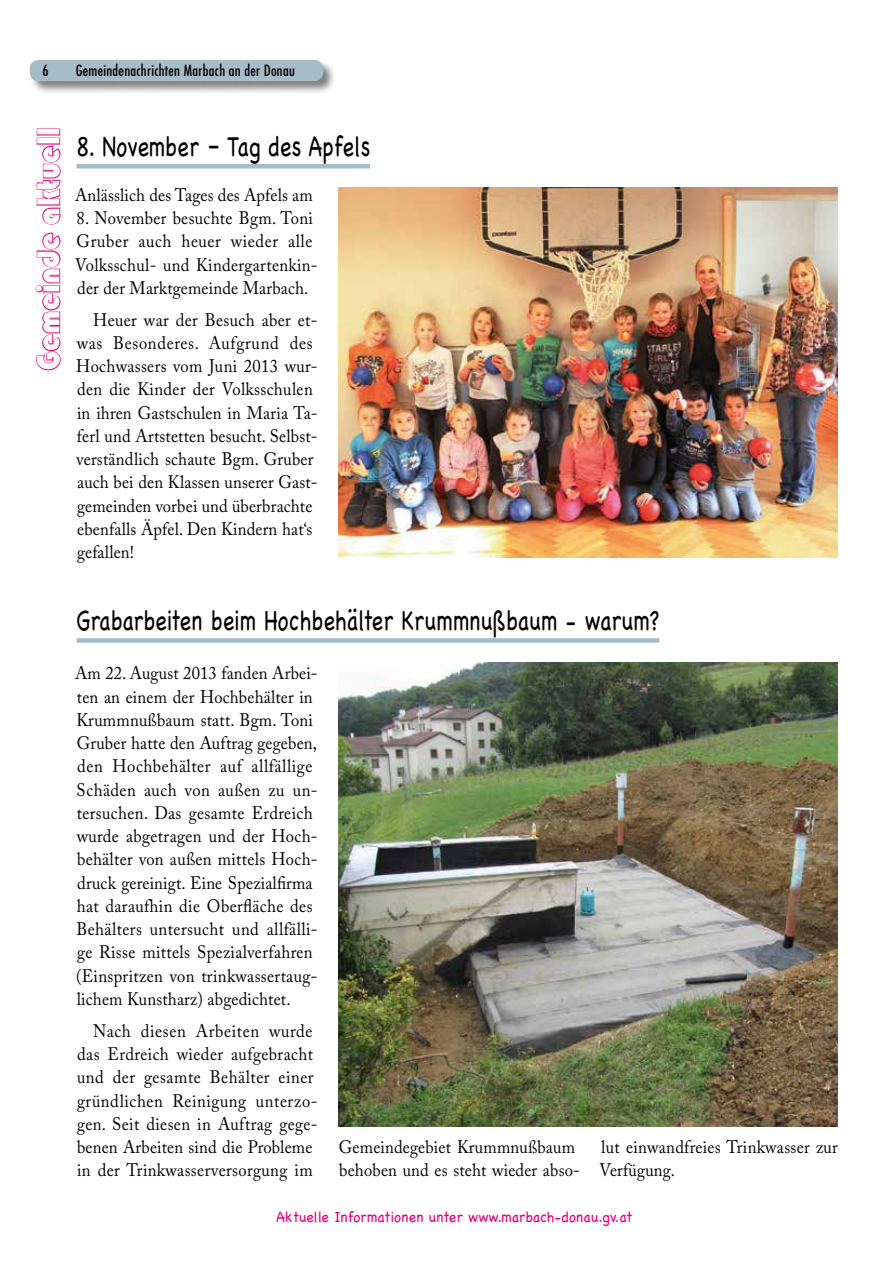
<style>
.page{position:relative;width:893px;height:1263px;background:#fff}
.page>*{position:absolute;margin:0;border:0;box-sizing:border-box;transform-origin:0 0}
.t1{font:33px "Bauhaus 93";letter-spacing:.01em;color:#fff;scale:.92 1}
.t2{font:28.5px "Chalkboard";letter-spacing:.01em;color:#000;scale:.75 1}
.t3{font:18px/23.2px "Adobe Caslon Pro";letter-spacing:.02em;color:#000;scale:.92 1}
.t4{font:15px "Chalkboard";letter-spacing:.01em;color:#e5007d;scale:.92 1}
.t5{font:condensed 15px "Futura";letter-spacing:.02em;color:#000}
</style>
<div class="page">
<div style="left:29px;top:59px;width:308px;height:36px;background:#000;opacity:.5"></div>
<div style="left:30px;top:60px;width:293px;height:21px;background:#a6bcc8;border-radius:9px"></div>
<svg style="left:35px;top:232px;width:26px;height:139px"></svg>
<svg style="left:36px;top:145px;width:25px;height:80px"></svg>
<div style="left:37px;top:138px;width:23px;height:7px;border:2px solid #e5007d"></div>
<div style="left:37px;top:128px;width:23px;height:7px;border:2px solid #e5007d"></div>
<hr style="left:77px;top:164px;width:293px;height:4px;background:#a6bcc8">
<div style="left:77px;top:638px;width:582px;height:5px;background:#a6bcc8"></div>
<img style="left:339px;top:188px;width:499px;height:369px">
<img style="left:339px;top:662px;width:499px;height:465px">
<p class="t5" style="left:43px;top:61px;width:8px">6</p>
<p class="t5" style="left:76px;top:61px;width:221px">Gemeindenachrichten Marbach an der Donau</p>
<h1 class="t1" style="left:30px;top:370px;width:265px;rotate:-90deg">Gemeinde aktuell</h1>
<h2 class="t2" style="left:77px;top:129px;width:393px">8. November – Tag des Apfels</h2>
<p class="t3" style="left:75px;top:183px;width:260px">Anlässlich des Tages des Apfels am</p>
<p class="t3" style="left:75px;top:206px;width:265px">8. November besuchte Bgm. Toni<br>Gruber auch heuer wieder alle<br>Volksschul- und Kindergartenkin&shy;der der Marktgemeinde Marbach.</p>
<p class="t3" style="left:76px;top:308px;width:264px;text-indent:17px">Heuer war der Besuch aber et&shy;was Besonderes. Aufgrund des<br>Hochwassers vom Juni 2013 wur&shy;den die Kinder der Volksschulen in ihren Gastschulen in Maria Ta&shy;ferl und Artstetten besucht. Selbst&shy;verständlich schaute Bgm. Gruber auch bei den Klassen unserer Gast&shy;gemeinden vorbei und überbrachte ebenfalls Äpfel. Den Kindern hat‘s gefallen!</p>
<h2 class="t2" style="left:77px;top:603px;width:779px">Grabarbeiten beim Hochbehälter Krummnußbaum - warum?</h2>
<p class="t3" style="left:75px;top:662px;width:265px">Am 22. August 2013 fanden Arbei&shy;ten an einem der Hochbehälter in Krummnußbaum statt. Bgm. Toni Gruber hatte den Auftrag gegeben, den Hochbehälter auf allfällige Schäden auch von außen zu un&shy;tersuchen. Das gesamte Erdreich wurde abgetragen und der Hoch&shy;behälter von außen mittels Hoch&shy;druck gereinigt. Eine Spezialfirma hat daraufhin die Oberfläche des Behälters untersucht und allfälli&shy;ge Risse mittels Spezialverfahren (Einspritzen von trinkwassertaug&shy;lichem Kunstharz) abgedichtet.</p>
<p class="t3" style="left:77px;top:1019px;width:263px;text-indent:16px">Nach diesen Arbeiten wurde das Erdreich wieder aufgebracht und der gesamte Behälter einer gründlichen Reinigung unterzo&shy;gen. Seit diesen in Auftrag gege&shy;benen Arbeiten sind die Probleme in der Trinkwasserversorgung im</p>
<p class="t3" style="left:339px;top:1135px;width:263px">Gemeindegebiet Krummnußbaum behoben und es steht wieder abso-</p>
<p class="t3" style="left:600px;top:1135px;width:260px">lut einwandfreies Trinkwasser zur<br>Verfügung.</p>
<p class="t4" style="left:276px;top:1208px;width:389px">Aktuelle Informationen unter www.marbach-donau.gv.at</p>
</div>
